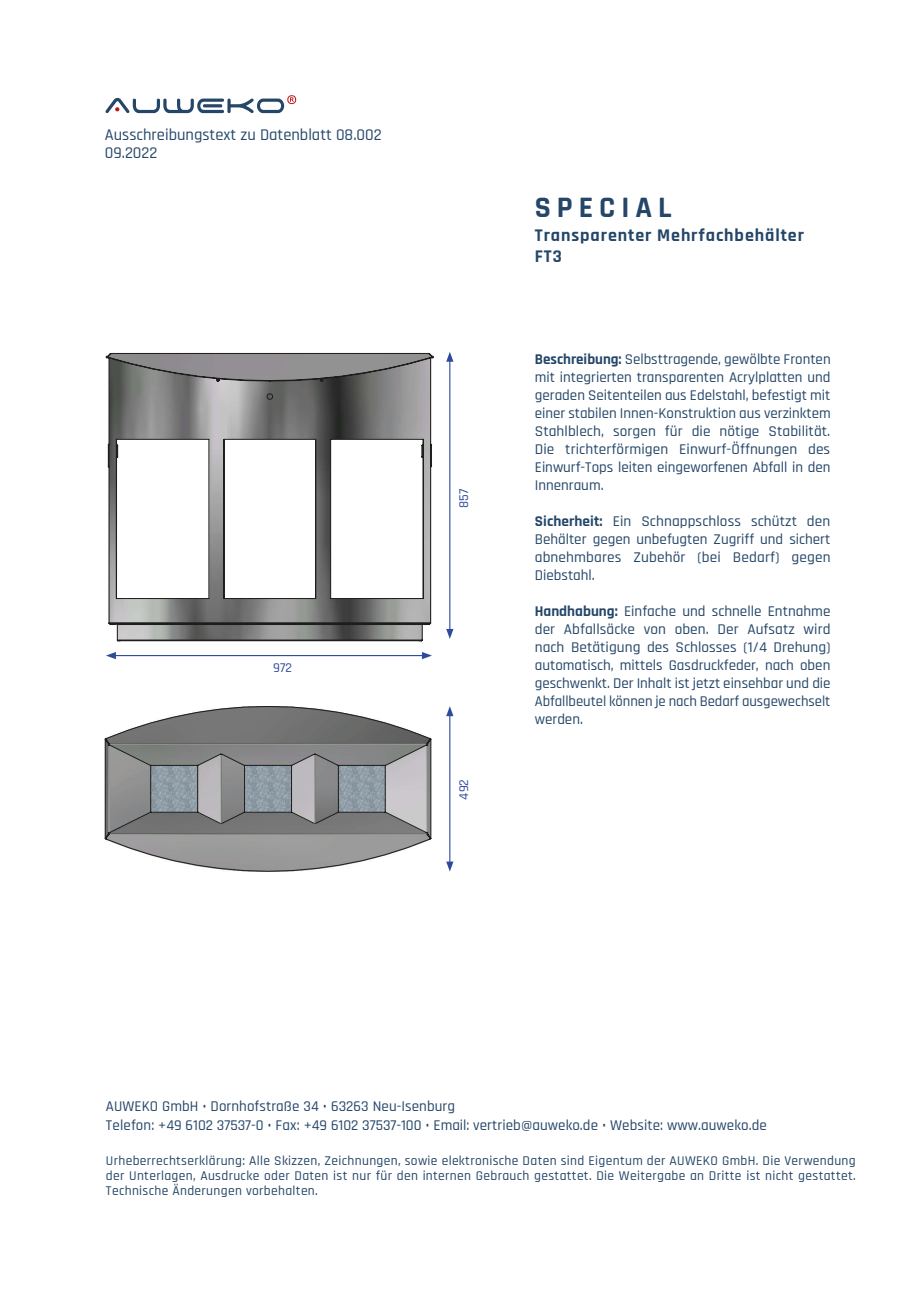
<style>
.page{position:relative;width:919px;height:1289px;background:#fff}
.page>*{position:absolute;margin:0;border:0;box-sizing:border-box;transform-origin:0 0}
.t1{font:700 30px "Rajdhani";letter-spacing:.2em;color:#244668}
.t2{font:700 18px "Rajdhani";letter-spacing:.05em;color:#244668}
.t3{font:500 16.5px "Rajdhani";color:#254768}
.t4{font:500 15px/18px "Rajdhani";color:#244668;text-align:justify}
.t5{font:500 13.5px/15px "Rajdhani";letter-spacing:.025em;color:#244668;text-align:justify}
.t6{font:500 13.5px "Rajdhani";color:#2c4b9b}
.s1{font-weight:700}
</style>
<div class="page">
<svg style="left:106px;top:353px;width:327px;height:288px"></svg>
<hr style="left:449px;top:359px;width:1px;height:272px;background:#2c4b9b">
<svg style="left:446px;top:352px;width:7px;height:10px"></svg>
<svg style="left:446px;top:629px;width:7px;height:10px"></svg>
<hr style="left:449px;top:713px;width:1px;height:151px;background:#2c4b9b">
<svg style="left:446px;top:706px;width:7px;height:10px"></svg>
<svg style="left:446px;top:861px;width:7px;height:10px"></svg>
<hr style="left:114px;top:655px;width:310px;height:1px;background:#2c4b9b">
<svg style="left:106px;top:652px;width:10px;height:7px"></svg>
<svg style="left:422px;top:652px;width:10px;height:7px"></svg>
<svg style="left:104px;top:706px;width:328px;height:165px;background:#97989a"></svg>
<svg style="left:105px;top:95px;width:191px;height:18px"></svg>
<p class="t3" style="left:105px;top:125px;width:278px">Ausschreibungstext zu Datenblatt 08.002</p>
<p class="t3" style="left:105px;top:143px;width:54px">09.2022</p>
<p class="t6" style="left:273px;top:660px;width:20px">972</p>
<p class="t6" style="left:456px;top:507px;width:21px;rotate:-90deg">857</p>
<p class="t6" style="left:456px;top:799px;width:22px;rotate:-90deg">492</p>
<p class="t1" style="left:534px;top:189px;width:138px">SPECIAL</p>
<p class="t2" style="left:534px;top:224px;width:271px">Transparenter Mehrfachbehälter</p>
<p class="t2" style="left:534px;top:245px;width:29px">FT3</p>
<p class="t4" style="left:534px;top:351px;width:297px"><span class="s1">Beschreibung:</span> Selbsttragende, gewölbte Fronten mit integrierten transparenten Acrylplatten und geraden Seitenteilen aus Edelstahl, befestigt mit einer stabilen Innen-Konstruktion aus verzinktem Stahlblech, sorgen für die nötige Stabilität.<br>Die trichterförmigen Einwurf-Öffnungen des Einwurf-Tops leiten eingeworfenen Abfall in den Innenraum.</p>
<p class="t4" style="left:534px;top:513px;width:297px"><span class="s1">Sicherheit:</span> Ein Schnappschloss schützt den Behälter gegen unbefugten Zugriff und sichert abnehmbares Zubehör (bei Bedarf) gegen Diebstahl.</p>
<p class="t4" style="left:534px;top:603px;width:297px"><span class="s1">Handhabung:</span> Einfache und schnelle Entnahme der Abfallsäcke von oben. Der Aufsatz wird nach Betätigung des Schlosses (1/4 Drehung) automatisch, mittels Gasdruckfeder, nach oben geschwenkt. Der Inhalt ist jetzt einsehbar und die Abfallbeutel können je nach Bedarf ausgewechselt werden.</p>
<p class="t4" style="left:106px;top:1097px;width:350px">AUWEKO GmbH • Dornhofstraße 34 • 63263 Neu-Isenburg</p>
<p class="t4" style="left:106px;top:1116px;width:662px">Telefon: +49 6102 37537-0 • Fax: +49 6102 37537-100 • Email: vertrieb@auweko.de • Website: www.auweko.de</p>
<p class="t5" style="left:106px;top:1153px;width:751px">Urheberrechtserklärung: Alle Skizzen, Zeichnungen, sowie elektronische Daten sind Eigentum der AUWEKO GmbH. Die Verwendung der Unterlagen, Ausdrucke oder Daten ist nur für den internen Gebrauch gestattet. Die Weitergabe an Dritte ist nicht gestattet.<br>Technische Änderungen vorbehalten.</p>
</div>
